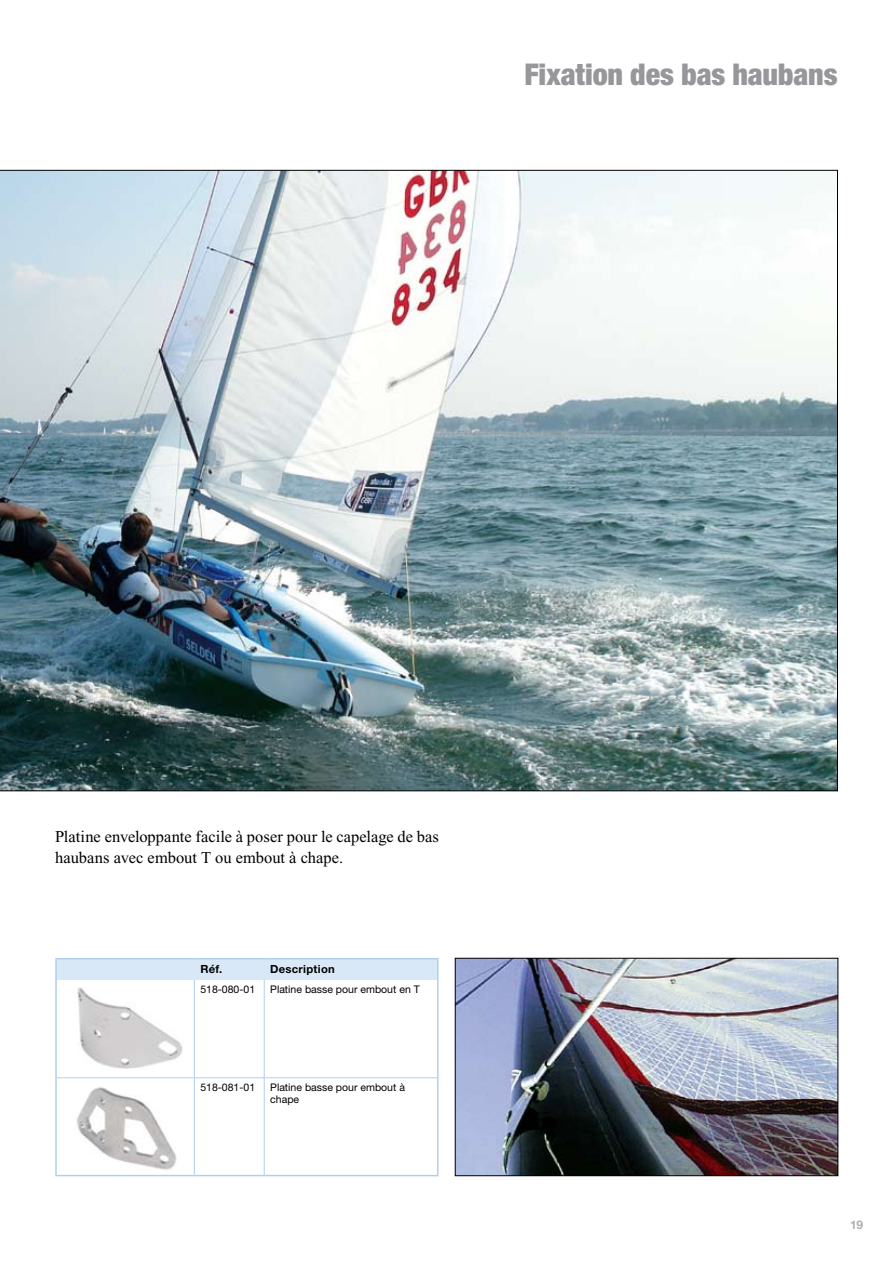
<style>
.page{position:relative;width:893px;height:1263px;background:#fff}
.page>*{position:absolute;margin:0;border:0;box-sizing:border-box;transform-origin:0 0}
.t1{font:900 condensed 30px "Helvetica Neue LT Pro";letter-spacing:-.005em;color:#97979b}
.t2{font:16.5px/21px "Times New Roman";color:#000}
.t3{font:700 12px "Helvetica Neue LT Pro";color:#aeafb2}
.t4{font:700 11.25px "Helvetica Neue LT Pro";letter-spacing:.025em;color:#000}
.t5{font:10.5px/12px "Helvetica Neue LT Pro";color:#000}
</style>
<div class="page">
<img style="left:0;top:170px;width:838px;height:621px">
<img style="left:457px;top:960px;width:379px;height:214px">
<div style="left:455px;top:958px;width:383px;height:218px;border:1px solid #000"></div>
<img style="left:77px;top:988px;width:106px;height:81px">
<img style="left:77px;top:1087px;width:100px;height:83px">
<div style="left:57px;top:959px;width:380px;height:21px;background:#d9e8f6"></div>
<hr style="left:55px;top:958px;width:139px;height:1px;background:#aecfed">
<hr style="left:55px;top:959px;width:2px;height:21px;background:#aecfed">
<hr style="left:194px;top:958px;width:70px;height:1px;background:#aecfed">
<hr style="left:264px;top:958px;width:175px;height:1px;background:#aecfed">
<hr style="left:55px;top:980px;width:2px;height:98px;background:#aecfed">
<hr style="left:55px;top:1078px;width:2px;height:97px;background:#aecfed">
<hr style="left:194px;top:980px;width:1px;height:97px;background:#aecfed">
<hr style="left:194px;top:1077px;width:70px;height:1px;background:#aecfed">
<hr style="left:194px;top:1078px;width:1px;height:97px;background:#aecfed">
<hr style="left:57px;top:1077px;width:137px;height:1px;background:#aecfed">
<hr style="left:437px;top:959px;width:2px;height:21px;background:#aecfed">
<hr style="left:264px;top:980px;width:1px;height:97px;background:#aecfed">
<hr style="left:264px;top:1077px;width:173px;height:1px;background:#aecfed">
<hr style="left:264px;top:1078px;width:1px;height:97px;background:#aecfed">
<hr style="left:437px;top:980px;width:2px;height:98px;background:#aecfed">
<hr style="left:437px;top:1078px;width:2px;height:97px;background:#aecfed">
<hr style="left:264px;top:1175px;width:175px;height:1px;background:#aecfed">
<hr style="left:55px;top:1175px;width:139px;height:1px;background:#aecfed">
<hr style="left:194px;top:1175px;width:70px;height:1px;background:#aecfed">
<h1 class="t1" style="left:524px;top:56px;width:315px">Fixation des bas haubans</h1>
<p class="t2" style="left:55px;top:826px;width:385px">Platine enveloppante facile à poser pour le capelage de bas haubans avec embout T ou embout à chape.</p>
<p class="t4" style="left:200px;top:962px;width:23px">Réf.</p>
<p class="t4" style="left:270px;top:962px;width:66px">Description</p>
<p class="t5" style="left:200px;top:983px;width:56px">518-080-01</p>
<p class="t5" style="left:270px;top:983px;width:151px">Platine basse pour embout en T</p>
<p class="t5" style="left:200px;top:1081px;width:56px">518-081-01</p>
<p class="t5" style="left:270px;top:1081px;width:136px">Platine basse pour embout à chape</p>
<p class="t3" style="left:850px;top:1217px;width:15px">19</p>
</div>
